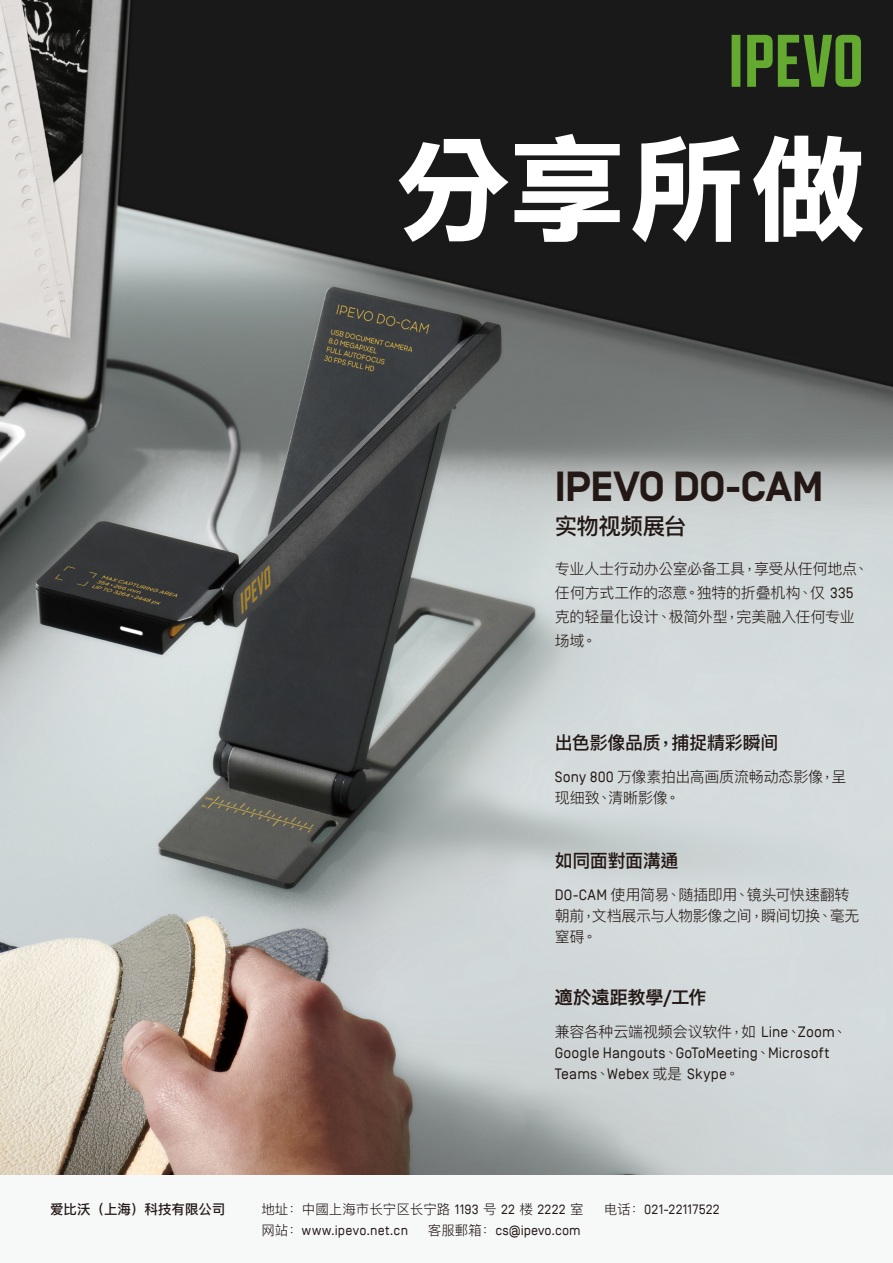
<style>
.page{position:relative;width:893px;height:1263px;background:#fff}
.page>*{position:absolute;margin:0;border:0;box-sizing:border-box;transform-origin:0 0}
.t1{font:117.6px "DF Li Hei Std W7";color:#fff}
.t2{font:700 42px "Simplon Norm";letter-spacing:-.01em;color:#231815}
.t3{font:500 22.5px "Ping Fang TC";letter-spacing:-.03em;color:#231815}
.t4{font:500 18px "Ping Fang TC";letter-spacing:-.015em;color:#231815}
.t5{font:18px "Hira Kaku Pro N W6";color:#231815}
.t6{font:300 15px/21px "Ping Fang TC";letter-spacing:-.015em;color:#231815}
.t7{font:15px/21px "Simplon Norm";letter-spacing:.01em;color:#231815}
.t8{font:13.5px "Simplon Norm";letter-spacing:.015em;color:#231815}
.t9{font:300 13.5px "Ping Fang SC";color:#231815}
.t10{font:500 13.5px "Ping Fang SC";color:#231815}
.s1{font-family:"Simplon Norm";font-weight:400}
.s2{font-family:"Ping Fang TC";font-weight:300}
.s3{font-family:"Ping Fang SC";font-weight:300}
</style>
<div class="page">
<img style="left:0;top:0;width:893px;height:1175px">
<div style="left:0;top:1175px;width:893px;height:88px;background:#f7f9f9"></div>
<svg style="left:732px;top:35px;width:129px;height:52px;background:#446c26"></svg>
<h1 class="t1" style="left:393px;top:126px;width:475px">分享所做</h1>
<h2 class="t2" style="left:555px;top:463px;width:270px">IPEVO DO-CAM</h2>
<h3 class="t3" style="left:555px;top:512px;width:133px">实物视频展台</h3>
<p class="t6" style="left:555px;top:557px;width:315px;line-height:24px">专业人士行动办公室必备工具，享受从任何地点、任何方式工作的恣意。独特的折叠机构、仅 <span class="s1">335</span>克的轻量化设计、极简外型，完美融入任何专业场域。</p>
<p class="t4" style="left:555px;top:732px;width:225px">出色影像品质，捕捉精彩瞬间</p>
<p class="t6" style="left:555px;top:766px;width:293px"><span class="s1">Sony 800</span> 万像素拍出高画质流畅动态影像，呈现细致、清晰影像。</p>
<p class="t4" style="left:555px;top:849px;width:125px">如同面對面溝通</p>
<p class="t6" style="left:555px;top:883px;width:306px"><span class="s1">DO-CAM</span> 使用简易、随插即用、镜头可快速翻转朝前，文档展示与人物影像之间，瞬间切换、毫无窒碍。</p>
<p class="t5" style="left:555px;top:981px;width:153px">適於遠距教學/工作</p>
<p class="t6" style="left:555px;top:1021px;width:294px">兼容各种云端视频会议软件，如 <span class="s1">Line</span>、<span class="s1">Zoom</span>、</p>
<p class="t7" style="left:555px;top:1043px;width:276px">Google Hangouts<span class="s2">、</span>GoToMeeting<span class="s2">、</span>Microsoft<br>Teams<span class="s2">、</span>Webex <span class="s2">或是</span> Skype<span class="s2">。</span></p>
<p class="t10" style="left:50px;top:1200px;width:177px">爱比沃（上海）科技有限公司</p>
<p class="t9" style="left:261px;top:1200px;width:324px">地址：中國上海市长宁区长宁路 <span class="s1">1193</span> 号 <span class="s1">22</span> 楼 <span class="s1">2222</span> 室</p>
<p class="t8" style="left:604px;top:1202px;width:118px"><span class="s3">电话：</span>021-22117522</p>
<p class="t8" style="left:261px;top:1223px;width:148px"><span class="s3">网站：</span>www.ipevo.net.cn</p>
<p class="t8" style="left:428px;top:1223px;width:154px"><span class="s3">客服郵箱：</span>cs@ipevo.com</p>
</div>
